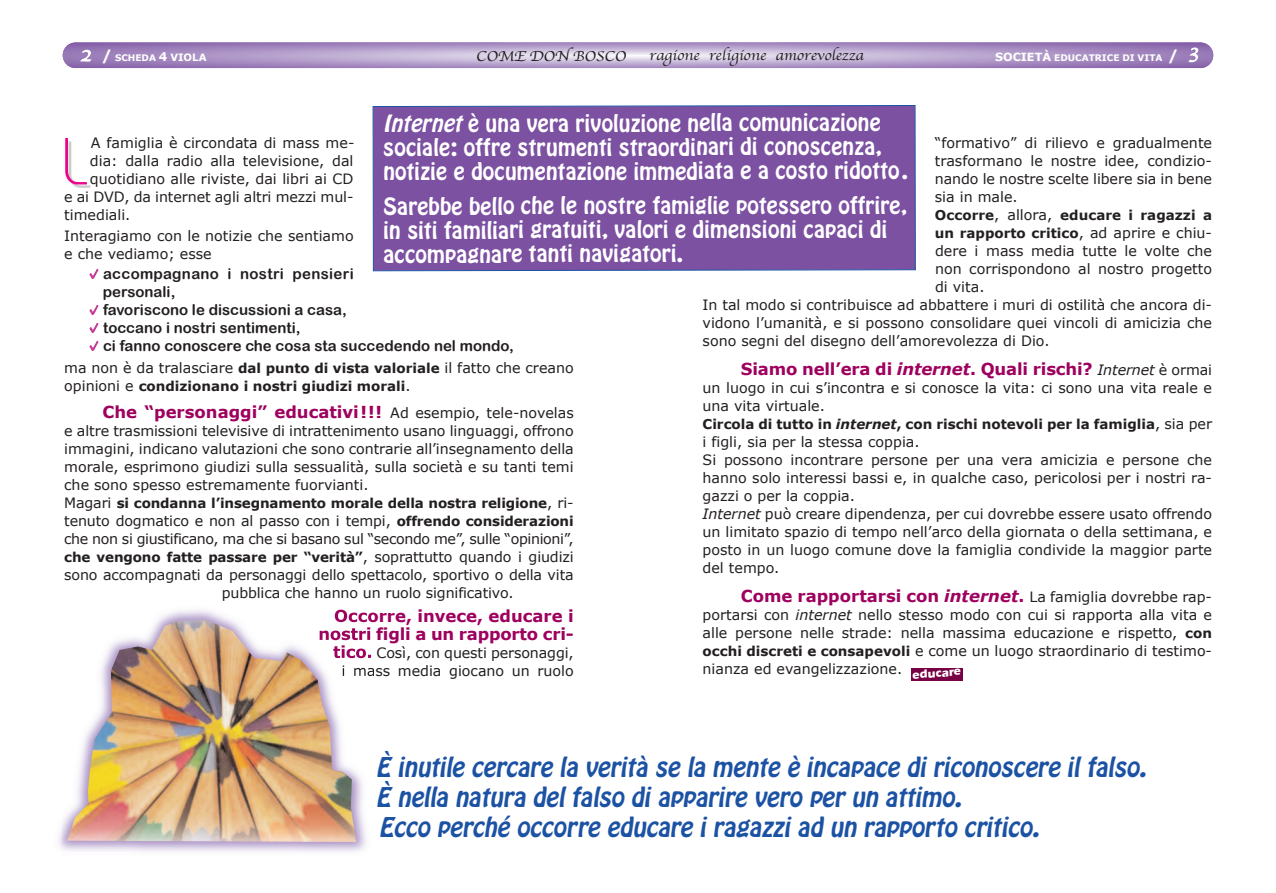
<style>
.page{position:relative;width:1276px;height:893px;background:#fff}
.page>*{position:absolute;margin:0;border:0;box-sizing:border-box;transform-origin:0 0}
.t1{font:300 66.3px "Bauhaus";color:#ed028c}
.t2{font:italic 24px/30px "Hobo Std";color:#1c52a4}
.t3{font:21px/24px "Hobo Std";letter-spacing:.01em;color:#fff}
.t4{font:700 16.5px/18px "Verdana";color:#9e015e;text-align:right}
.t5{font:15px "Arial Rounded MT Bold";color:#231f20}
.t6{font:15px "Apple Chancery";color:#231f20;scale:1.1 1}
.t7{font:15px/18px "Arial Rounded MT Bold";letter-spacing:.02em;color:#231f20}
.t8{font:14.25px/18px "Verdana";color:#231f20}
.t9{font:14.25px/18px "Verdana";letter-spacing:-.025em;color:#231f20}
.t10{font:700 13.5px/18px "Verdana";color:#231f20}
.t11{font:700 12px "ITC Eras LT";color:#fff}
.t12{font:700 9px "Verdana";color:#fff}
.s1{font-family:"Apple Chancery";font-weight:400;font-size:21px}
.s2{font-size:15px}
.s3{font-size:12px}
.s4{font-size:10.2px}
.s5{font-size:11.25px}
.s6{font-style:italic}
.s7{font-weight:400;font-size:14.25px}
.s8{font-weight:400;font-style:italic;font-size:14.25px;color:#231f20}
.s9{font-weight:400;font-size:14.25px;color:#231f20}
.s10{font-weight:700;font-size:16.5px;color:#9e015e}
.s11{font-weight:700;font-style:italic;font-size:16.5px;color:#9e015e}
.s12{font-weight:700;font-size:13.5px}
.s13{font-family:"Hira Kaku Pro W6";color:#c53b96}
</style>
<div class="page">
<div style="left:911px;top:668px;width:51px;height:13px;background:#780045"></div>
<svg style="left:63px;top:43px;width:1150px;height:25px;background:#b19ac8"></svg>
<div style="left:373px;top:105px;width:542px;height:166px;background:#7c51a1"></div>
<img style="left:58px;top:609px;width:316px;height:243px">
<img style="left:335px;top:610px;width:39px;height:12px">
<img style="left:356px;top:627px;width:15px;height:14px">
<img style="left:356px;top:645px;width:15px;height:13px">
<img style="left:356px;top:665px;width:18px;height:11px">
<img style="left:67px;top:620px;width:289px;height:222px">
<p class="t12" style="left:80px;top:52px;width:128px"><span class="s1">2</span> <span class="s2">/</span> Scheda <span class="s3">4</span> <span class="s4">Viola</span></p>
<p class="t6" style="left:476px;top:44px;width:138px">COME DON BOSCO</p>
<p class="t6" style="left:649px;top:43px;width:197px">ragione religione amorevolezza</p>
<p class="t12" style="left:995px;top:52px;width:205px"><span class="s5">Società</span> educatrice di Vita <span class="s2">/</span> <sup>3</sup></p>
<h3 class="t3" style="left:383px;top:113px;width:526px"><span class="s6">Internet</span>è una vera rivoluzione nella comunicazione sociale: offre strumenti straordinari di conoscenza, notizie e documentazione immediata e a costo ridotto.</h3>
<h3 class="t3" style="left:383px;top:195px;width:525px">Sarebbe bello che le nostre famiglie potessero offrire, in siti familiari gratuiti, valori e dimensioni capaci di accompagnare tanti navigatori.</h3>
<h1 class="t1" style="left:61px;top:138px;width:27px">L</h1>
<p class="t8" style="left:91px;top:134px;width:265px">a famiglia è circondata di mass me-</p>
<p class="t8" style="left:935px;top:134px;width:279px;text-align:justify">“formativo” di rilievo e gradualmente trasformano le nostre idee, condizio&shy;nando le nostre scelte libere sia in bene sia in male.</p>
<p class="t10" style="left:935px;top:206px;width:279px">occorre<span class="s7">, allora,</span> educare i ragazzi a un rapporto critico<span class="s7">, ad aprire e chiu-</span></p>
<p class="t8" style="left:935px;top:242px;width:279px">dere i mass media tutte le volte che</p>
<p class="t8" style="left:935px;top:260px;width:278px">non corrispondono al nostro progetto</p>
<p class="t8" style="left:935px;top:278px;width:51px">di vita.</p>
<p class="t8" style="left:702px;top:296px;width:511px">In tal modo si contribuisce ad abbattere i muri di ostilità che ancora di-</p>
<p class="t8" style="left:702px;top:314px;width:511px">vidono l’umanità, e si possono consolidare quei vincoli di amicizia che</p>
<p class="t8" style="left:702px;top:332px;width:348px">sono segni del disegno dell’amorevolezza di Dio.</p>
<p class="t4" style="left:741px;top:360px;width:473px">Siamo nell’era di <span class="s6">internet</span>. Quali rischi? <span class="s8">Internet</span> <span class="s9">è ormai</span></p>
<p class="t8" style="left:702px;top:378px;width:511px">un luogo in cui s’incontra e si conosce la vita: ci sono una vita reale e una vita virtuale.</p>
<p class="t10" style="left:702px;top:415px;width:511px">circola di tutto in <span class="s6">internet</span>, con rischi notevoli per la famiglia<span class="s7">, sia per</span></p>
<p class="t8" style="left:702px;top:432px;width:511px">i figli, sia per la stessa coppia.<br>Si possono incontrare persone per una vera amicizia e persone che hanno solo interessi bassi e, in qualche caso, pericolosi per i nostri ra&shy;gazzi o per la coppia.<br><span class="s6">Internet</span> può creare dipendenza, per cui dovrebbe essere usato offrendo un limitato spazio di tempo nell’arco della giornata o della settimana, e posto in un luogo comune dove la famiglia condivide la maggior parte del tempo.</p>
<p class="t8" style="left:702px;top:587px;width:511px;text-align:justify;text-indent:38px"><span class="s10">come rapportarsi con</span> <span class="s11">internet</span><span class="s10">.</span> La famiglia dovrebbe rap&shy;portarsi con <span class="s6">internet</span> nello stesso modo con cui si rapporta alla vita e alle persone nelle strade: nella massima educazione e rispetto, <span class="s12">con occhi discreti e consapevoli</span> e come un luogo straordinario di testimo&shy;nianza ed evangelizzazione.</p>
<p class="t8" style="left:90px;top:152px;width:265px">dia: dalla radio alla televisione, dal</p>
<p class="t8" style="left:90px;top:170px;width:265px">quotidiano alle riviste, dai libri ai CD</p>
<p class="t8" style="left:64px;top:188px;width:291px">e ai DVD, da internet agli altri mezzi mul-</p>
<p class="t8" style="left:64px;top:206px;width:68px">timediali.</p>
<p class="t8" style="left:64px;top:226px;width:291px">Interagiamo con le notizie che sentiamo e che vediamo; esse</p>
<p class="t7" style="left:103px;top:264px;width:252px;text-indent:-17px"><span class="s13">✓</span>accompagnano i nostri pensieri personali,</p>
<p class="t5" style="left:86px;top:301px;width:262px"><span class="s13">✓</span>favoriscono le discussioni a casa,</p>
<p class="t5" style="left:86px;top:319px;width:216px"><span class="s13">✓</span>toccano i nostri sentimenti,</p>
<p class="t5" style="left:86px;top:337px;width:429px"><span class="s13">✓</span>ci fanno conoscere che cosa sta succedendo nel mondo,</p>
<p class="t8" style="left:64px;top:358px;width:511px">ma non è da tralasciare <span class="s12">dal punto di vista valoriale</span> il fatto che creano</p>
<p class="t10" style="left:64px;top:377px;width:348px"><span class="s7">opinioni e</span> condizionano i nostri giudizi morali<span class="s7">.</span></p>
<p class="t4" style="left:102px;top:402px;width:473px">che “personaggi” educativi!!! <span class="s9">ad esempio, tele-novelas</span></p>
<p class="t8" style="left:64px;top:421px;width:511px;text-align:justify">e altre trasmissioni televisive di intrattenimento usano linguaggi, offrono immagini, indicano valutazioni che sono contrarie all’insegnamento della morale, esprimono giudizi sulla sessualità, sulla società e su tanti temi che sono spesso estremamente fuorvianti.</p>
<p class="t10" style="left:64px;top:493px;width:511px"><span class="s7">Magari</span> si condanna l’insegnamento morale della nostra religione<span class="s7">, ri-</span></p>
<p class="t9" style="left:64px;top:511px;width:511px">tenuto dogmatico e non al passo con i tempi, <span class="s12">offrendo considerazioni </span>che non si giustificano, ma che si basano sul “secondo me”, sulle “opinioni”,</p>
<p class="t10" style="left:64px;top:547px;width:511px">che vengono fatte passare per “verità”<span class="s7">, soprattutto quando i giudizi</span></p>
<p class="t8" style="left:222px;top:565px;width:353px;text-indent:-158px">sono accompagnati da personaggi dello spettacolo, sportivo o della vita pubblica che hanno un ruolo significativo.</p>
<p class="t4" style="left:318px;top:606px;width:257px">occorre, invece, educare i nostri figli a un rapporto cri-</p>
<p class="t8" style="left:333px;top:643px;width:242px;text-align:center"><span class="s10">tico.</span> Così, con questi personaggi, i mass media giocano un ruolo</p>
<p class="t11" style="left:912px;top:671px;width:50px;rotate:-5deg">educare</p>
<h2 class="t2" style="left:376px;top:755px;width:775px">È inutile cercare la verità se la mente è incapace di riconoscere il falso.<br>È nella natura del falso di apparire vero per un attimo.<br>Ecco perché occorre educare i ragazzi ad un rapporto critico.</h2>
</div>
